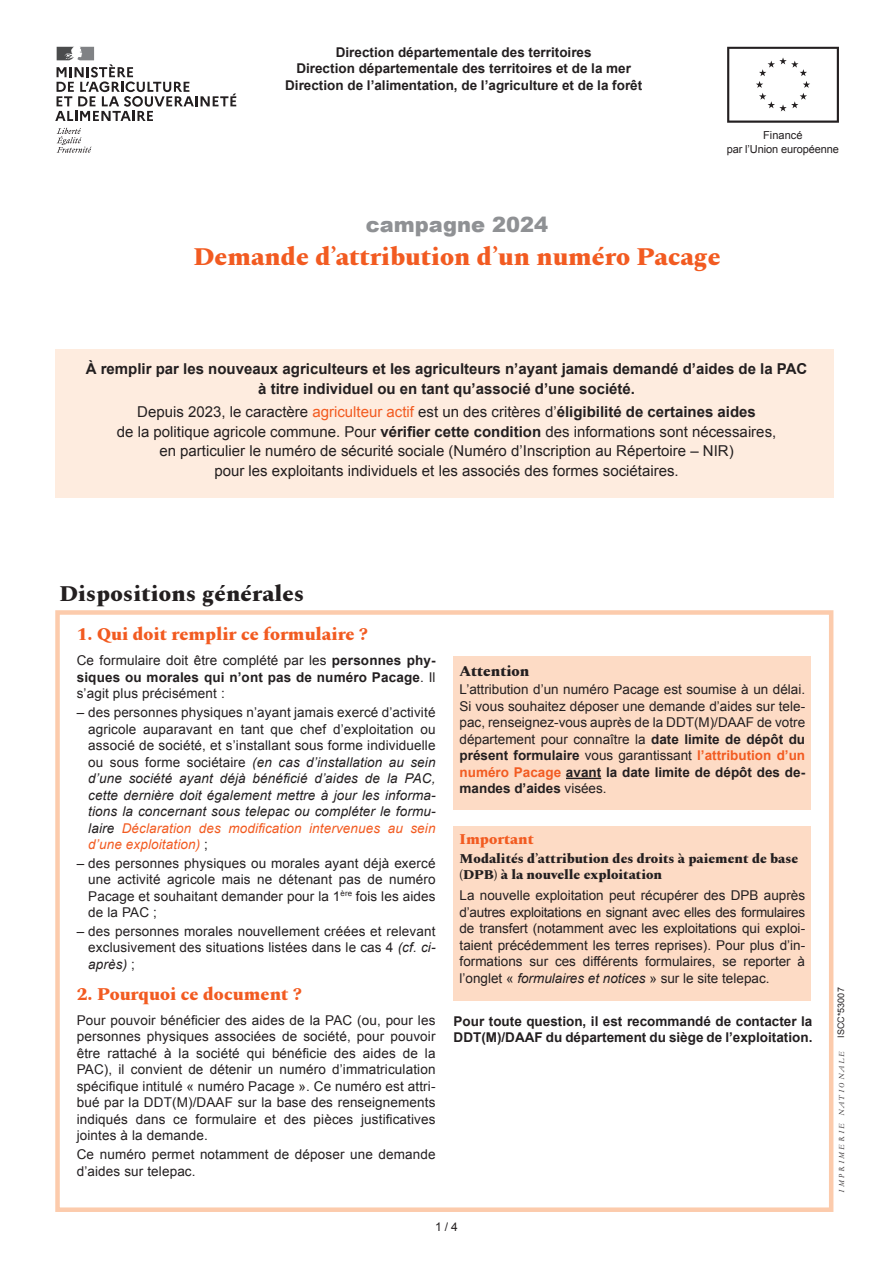
<style>
.page{position:relative;width:893px;height:1263px;background:#fff}
.page>*{position:absolute;margin:0;border:0;box-sizing:border-box;transform-origin:0 0}
.t1{font:800 25.5px "Spectral";color:#f25b21}
.t2{font:800 22.5px "Spectral";letter-spacing:.01em;color:#231f20}
.t3{font:900 21px "Arial";color:#8f9194}
.t4{font:800 18px "Spectral";color:#f25b21}
.t5{font:15px/19.5px "Arial";color:#231f20;text-align:center}
.t6{font:700 15px/19.5px "Arial";color:#231f20;text-align:center}
.t7{font:800 15px "Spectral";color:#231f20}
.t8{font:800 15px "Spectral";color:#f25b21}
.t9{font:13.5px/16.5px "Arial";letter-spacing:.01em;color:#231f20;text-align:justify}
.t10{font:700 13.5px/16.5px "Arial";color:#231f20}
.t11{font:800 13.5px/16.5px "Spectral";color:#231f20}
.t12{font:12px "Arial";color:#231f20}
.t13{font:11.1px/13.5px "Arial";letter-spacing:-.01em;color:#231f20;text-align:center}
.t14{font:9px "Arial";color:#231f20}
.t15{font:7.5px "Ligne Graphique";color:#231f20}
.s1{color:#f25b21}
.s2{font-weight:700}
.s3{font-style:italic}
.s4{font-style:italic;color:#f25b21}
.s5{font-weight:700;color:#f25b21}
</style>
<div class="page">
<div style="left:55px;top:349px;width:778px;height:148px;background:#feecdf"></div>
<div style="left:55px;top:610px;width:778px;height:602px;border:4px solid #fccbac"></div>
<div style="left:454px;top:656px;width:357px;height:153px;background:#fddbc5"></div>
<hr style="left:566px;top:778px;width:35px;height:1px;background:#231f20">
<div style="left:454px;top:826px;width:357px;height:175px;background:#fddbc5"></div>
<svg style="left:57px;top:128px;width:35px;height:25px"></svg>
<svg style="left:55px;top:47px;width:181px;height:74px"></svg>
<svg style="left:727px;top:47px;width:112px;height:76px"></svg>
<p class="t10" style="left:285px;top:44px;width:359px;text-align:center">Direction départementale des territoires<br>Direction départementale des territoires et de la mer<br>Direction de l’alimentation, de l’agriculture et de la forêt</p>
<p class="t13" style="left:727px;top:129px;width:114px">Financé<br>par l’Union européenne</p>
<h3 class="t3" style="left:366px;top:209px;width:184px">campagne 2024</h3>
<h1 class="t1" style="left:193px;top:238px;width:529px">Demande d’attribution d’un numéro Pacage</h1>
<p class="t6" style="left:86px;top:359px;width:723px">À remplir par les nouveaux agriculteurs et les agriculteurs n’ayant jamais demandé d’aides de la PAC à titre individuel ou en tant qu’associé d’une société.</p>
<p class="t5" style="left:117px;top:402px;width:661px">Depuis 2023, le caractère <span class="s1">agriculteur actif</span> est un des critères d’<span class="s2">éligibilité de certaines aides<br></span>de la politique agricole commune. Pour <span class="s2">vérifier cette condition</span> des informations sont nécessaires, en particulier le numéro de sécurité sociale (Numéro d’Inscription au Répertoire – NIR)<br>pour les exploitants individuels et les associés des formes sociétaires.</p>
<h2 class="t2" style="left:60px;top:578px;width:246px">Dispositions générales</h2>
<h3 class="t4" style="left:77px;top:621px;width:293px">1. Qui doit remplir ce formulaire ?</h3>
<p class="t9" style="left:77px;top:653px;width:360px">Ce formulaire doit être complété par les <span class="s2">personnes phy&shy;siques ou morales qui n’ont pas de numéro Pacage</span>. Il s’agit plus précisément :</p>
<p class="t9" style="left:88px;top:704px;width:349px;text-indent:-12px">– des personnes physiques n’ayant jamais exercé d’activité agricole auparavant en tant que chef d’exploitation ou associé de société, et s’installant sous forme individuelle ou sous forme sociétaire <span class="s3">(en cas d’installation au sein d’une société ayant déjà bénéficié d’aides de la PAC, cette dernière doit également mettre à jour les informa&shy;tions la concernant sous telepac ou compléter le formu&shy;laire</span> <span class="s4">Déclaration des modification intervenues au sein d’une exploitation)</span> ;</p>
<p class="t9" style="left:88px;top:855px;width:349px;text-indent:-12px">– des personnes physiques ou morales ayant déjà exercé une activité agricole mais ne détenant pas de numéro Pacage et souhaitant demander pour la 1<sup>ère</sup> fois les aides de la PAC ;</p>
<p class="t9" style="left:88px;top:923px;width:349px;text-indent:-12px">– des personnes morales nouvellement créées et relevant exclusivement des situations listées dans le cas 4 <span class="s3">(cf. ci&shy;après)</span> ;</p>
<h3 class="t4" style="left:77px;top:981px;width:226px">2. Pourquoi ce document ?</h3>
<p class="t9" style="left:77px;top:1012px;width:360px">Pour pouvoir bénéficier des aides de la PAC (ou, pour les personnes physiques associées de société, pour pouvoir être rattaché à la société qui bénéficie des aides de la PAC), il convient de détenir un numéro d’immatriculation spécifique intitulé « numéro Pacage ». Ce numéro est attri&shy;bué par la DDT(M)/DAAF sur la base des renseignements indiqués dans ce formulaire et des pièces justificatives jointes à la demande.</p>
<p class="t9" style="left:77px;top:1146px;width:360px">Ce numéro permet notamment de déposer une demande d’aides sur telepac.</p>
<p class="t7" style="left:460px;top:660px;width:71px">Attention</p>
<p class="t9" style="left:460px;top:682px;width:347px">L’attribution d’un numéro Pacage est soumise à un délai.<br>Si vous souhaitez déposer une demande d’aides sur tele&shy;pac, renseignez-vous auprès de la DDT(M)/DAAF de votre département pour connaître la <span class="s2">date limite de dépôt du présent formulaire</span> vous garantissant <span class="s5">l’attribution d’un numéro Pacage</span> <span class="s2">avant la date limite de dépôt des de&shy;mandes d’aides</span> visées.</p>
<p class="t8" style="left:460px;top:828px;width:76px">Important</p>
<p class="t11" style="left:460px;top:849px;width:340px">Modalités d’attribution des droits à paiement de base (DPB) à la nouvelle exploitation</p>
<p class="t9" style="left:460px;top:887px;width:347px">La nouvelle exploitation peut récupérer des DPB auprès d’autres exploitations en signant avec elles des formulaires de transfert (notamment avec les exploitations qui exploi&shy;taient précédemment les terres reprises). Pour plus d’in&shy;formations sur ces différents formulaires, se reporter à l’onglet « <span class="s3">formulaires et notices</span> » sur le site telepac.</p>
<p class="t10" style="left:454px;top:1013px;width:360px">Pour toute question, il est recommandé de contacter la<br>DDT(M)/DAAF du département du siège de l’exploitation.</p>
<p class="t12" style="left:435px;top:1219px;width:24px">1 / 4</p>
<p class="t14" style="left:835px;top:1037px;width:52px;rotate:-90deg">ISCC*53007</p>
<p class="t15" style="left:838px;top:1193px;width:144px;rotate:-90deg">IMPRIMERIE NATIONALE</p>
</div>
